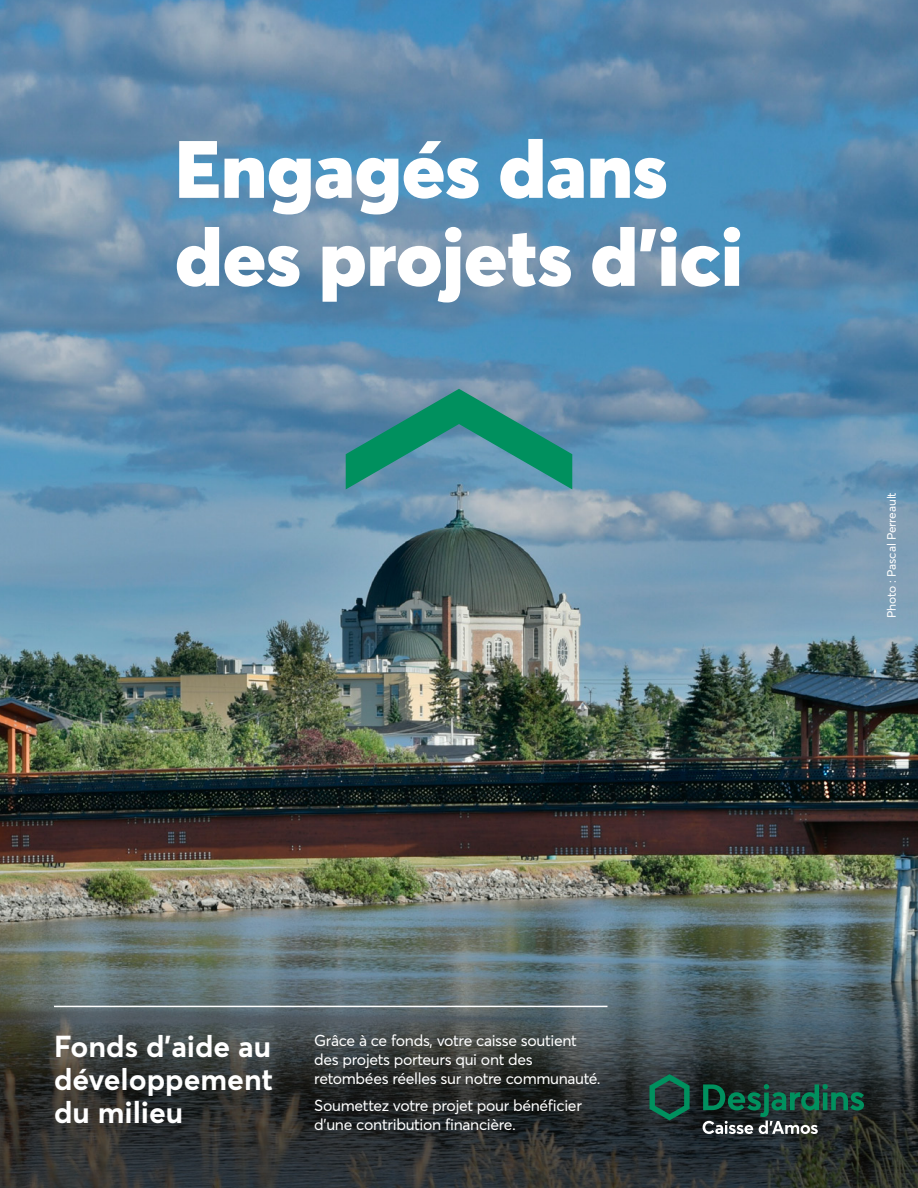
<style>
.page{position:relative;width:918px;height:1188px;background:#fff}
.page>*{position:absolute;margin:0;border:0;box-sizing:border-box;transform-origin:0 0}
.t1{font:900 79.95px/88.1px "Averta";color:#fff}
.t2{font:700 30px/33px "Averta";color:#fff;text-align:justify}
.t3{font:15.75px/18.9px "Averta";letter-spacing:-.02em;color:#fff}
.t4{font:12px "Averta";letter-spacing:-.01em;color:#fff}
</style>
<div class="page">
<img style="left:0;top:378px;width:918px;height:538px">
<img style="left:0;top:0;width:918px;height:378px">
<svg style="left:0;top:916px;width:918px;height:272px;background:#454f50"></svg>
<hr style="left:54px;top:1006px;width:554px;height:1px;background:#fff">
<svg style="left:346px;top:389px;width:226px;height:100px;background:#449193"></svg>
<svg style="left:650px;top:1074px;width:40px;height:46px;background:#1b5142"></svg>
<svg style="left:703px;top:1084px;width:161px;height:50px;background:#2a4f44"></svg>
<h1 class="t1" style="left:175px;top:124px;width:569px">Engagés dans des projets d’ici</h1>
<p class="t4" style="left:884px;top:618px;width:127px;rotate:-90deg">Photo : Pascal Perreault</p>
<h2 class="t2" style="left:54px;top:1030px;width:221px">Fonds d’aide au développement du milieu</h2>
<p class="t3" style="left:314px;top:1031px;width:288px">Grâce à ce fonds, votre caisse soutient des projets porteurs qui ont des retombées réelles sur notre communauté.</p>
<p class="t3" style="left:314px;top:1096px;width:269px">Soumettez votre projet pour bénéficier d’une contribution financière.</p>
</div>
